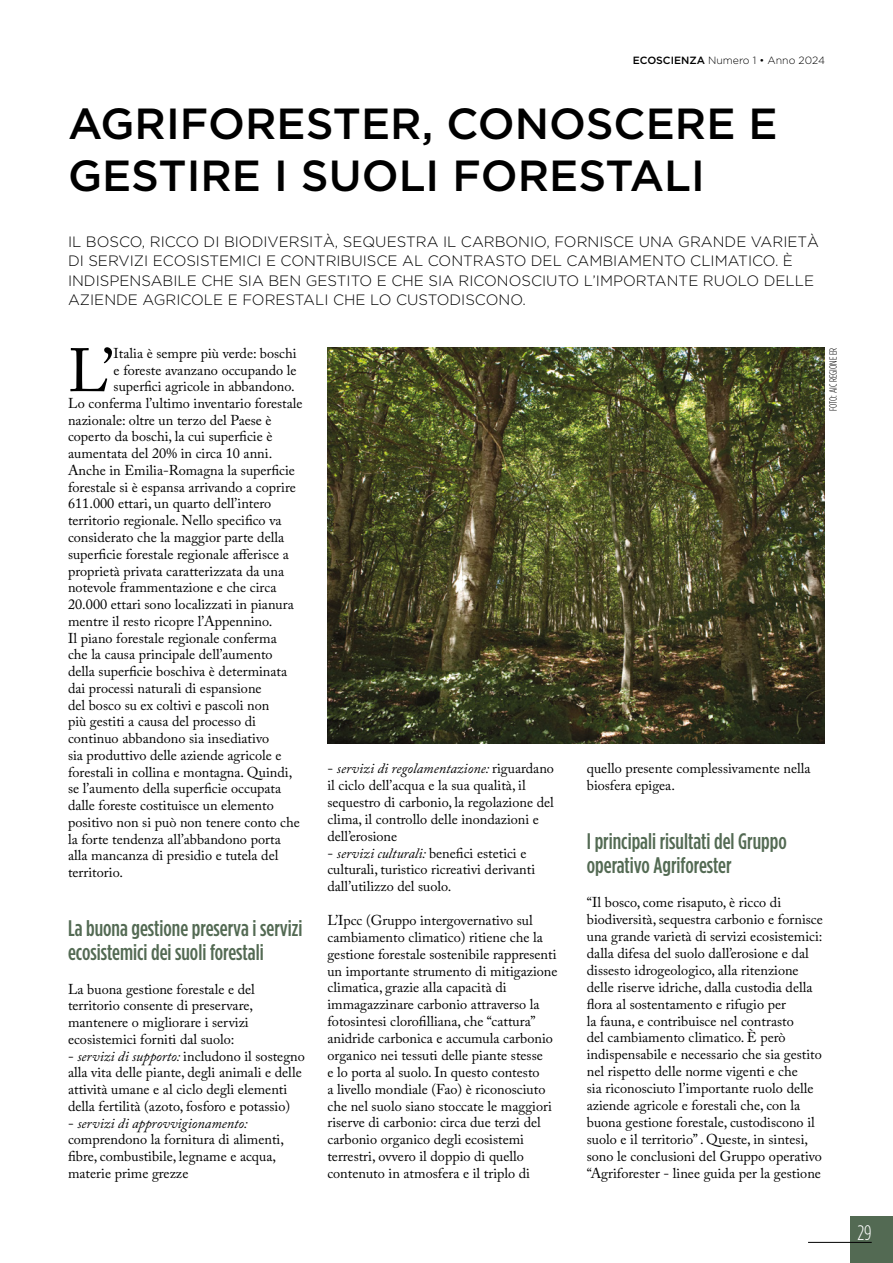
<style>
.page{position:relative;width:893px;height:1263px;background:#fff}
.page>*{position:absolute;margin:0;border:0;box-sizing:border-box;transform-origin:0 0}
.testo_primo_paragraf{font:60.6px "Adobe Caslon Pro";color:#000}
.Titolo_articolo{font:500 43.5px/52.5px "Gotham HTF";color:#000}
.titolo_paragrafo{font:500 condensed 22.5px/24.3px "Gotham HTF";color:#536a53}
.t1{font:300 condensed 21px "Gotham HTF";color:#fff}
.Sottotitolo_articolo{font:300 15px/19.5px "Gotham HTF";color:#000}
.testo_principale{font:14.25px/16.8px "Adobe Caslon Pro";color:#000}
.testo_primo_paragraf-2{font:14.25px "Adobe Caslon Pro";color:#000}
.t2{font:300 10.5px "Gotham HTF";color:#000}
.Credit_foto{font:300 condensed 10.5px "Gotham HTF";color:#000}
.s1{font-weight:500}
.s2{font-style:italic}
</style>
<div class="page">
<div style="left:850px;top:1216px;width:43px;height:47px;background:#536a53"></div>
<hr style="left:808px;top:1242px;width:64px;height:1px;background:#000">
<img style="left:327px;top:348px;width:498px;height:395px">
<p class="t2" style="left:633px;top:55px;width:194px"><span class="s1">ECOSCIENZA</span> Numero 1 • Anno 2024</p>
<p class="Titolo_articolo" style="left:68px;top:96px;width:711px">AGRIFORESTER, CONOSCERE E<br>GESTIRE I SUOLI FORESTALI</p>
<p class="Sottotitolo_articolo" style="left:68px;top:231px;width:752px">IL BOSCO, RICCO DI BIODIVERSITÀ, SEQUESTRA IL CARBONIO, FORNISCE UNA GRANDE VARIETÀ DI SERVIZI ECOSISTEMICI E CONTRIBUISCE AL CONTRASTO DEL CAMBIAMENTO CLIMATICO. È INDISPENSABILE CHE SIA BEN GESTITO E CHE SIA RICONOSCIUTO L’IMPORTANTE RUOLO DELLE AZIENDE AGRICOLE E FORESTALI CHE LO CUSTODISCONO.</p>
<p class="testo_primo_paragraf" style="left:68px;top:335px;width:47px">L’</p>
<p class="testo_primo_paragraf-2" style="left:114px;top:345px;width:185px">Italia è sempre più verde: boschi</p>
<p class="testo_primo_paragraf-2" style="left:114px;top:361px;width:184px">e foreste avanzano occupando le</p>
<p class="testo_primo_paragraf-2" style="left:114px;top:378px;width:183px">superfici agricole in abbandono.</p>
<p class="testo_primo_paragraf-2" style="left:68px;top:395px;width:236px">Lo conferma l’ultimo inventario forestale</p>
<p class="testo_primo_paragraf-2" style="left:68px;top:411px;width:205px">nazionale: oltre un terzo del Paese è</p>
<p class="testo_primo_paragraf-2" style="left:68px;top:428px;width:206px">coperto da boschi, la cui superficie è</p>
<p class="testo_primo_paragraf-2" style="left:68px;top:445px;width:206px">aumentata del 20% in circa 10 anni.</p>
<p class="testo_primo_paragraf-2" style="left:68px;top:462px;width:228px">Anche in Emilia-Romagna la superficie</p>
<p class="testo_primo_paragraf-2" style="left:68px;top:478px;width:229px">forestale si è espansa arrivando a coprire</p>
<p class="testo_primo_paragraf-2" style="left:68px;top:495px;width:205px">611.000 ettari, un quarto dell’intero</p>
<p class="testo_primo_paragraf-2" style="left:68px;top:512px;width:215px">territorio regionale. Nello specifico va</p>
<p class="testo_primo_paragraf-2" style="left:68px;top:529px;width:218px">considerato che la maggior parte della</p>
<p class="testo_primo_paragraf-2" style="left:68px;top:545px;width:222px">superficie forestale regionale afferisce a</p>
<p class="testo_primo_paragraf-2" style="left:68px;top:562px;width:218px">proprietà privata caratterizzata da una</p>
<p class="testo_primo_paragraf-2" style="left:68px;top:579px;width:210px">notevole frammentazione e che circa</p>
<p class="testo_primo_paragraf-2" style="left:68px;top:596px;width:227px">20.000 ettari sono localizzati in pianura</p>
<p class="testo_primo_paragraf-2" style="left:68px;top:612px;width:206px">mentre il resto ricopre l’Appennino.</p>
<p class="testo_principale" style="left:68px;top:629px;width:233px">Il piano forestale regionale conferma che la causa principale dell’aumento della superficie boschiva è determinata dai processi naturali di espansione<br>del bosco su ex coltivi e pascoli non<br>più gestiti a causa del processo di continuo abbandono sia insediativo<br>sia produttivo delle aziende agricole e forestali in collina e montagna. Quindi, se l’aumento della superficie occupata dalle foreste costituisce un elemento positivo non si può non tenere conto che la forte tendenza all’abbandono porta alla mancanza di presidio e tutela del territorio.</p>
<p class="titolo_paragrafo" style="left:68px;top:915px;width:236px">La buona gestione preserva i servizi ecosistemici dei suoli forestali</p>
<p class="testo_principale" style="left:68px;top:980px;width:188px">La buona gestione forestale e del territorio consente di preservare, mantenere o migliorare i servizi ecosistemici forniti dal suolo:</p>
<p class="testo_principale" style="left:68px;top:1047px;width:238px">- <span class="s2">servizi di supporto:</span> includono il sostegno alla vita delle piante, degli animali e delle attività umane e al ciclo degli elementi della fertilità (azoto, fosforo e potassio)</p>
<p class="testo_principale" style="left:68px;top:1114px;width:217px">- <span class="s2">servizi di approvvigionamento: </span>comprendono la fornitura di alimenti, fibre, combustibile, legname e acqua, materie prime grezze</p>
<p class="testo_principale" style="left:327px;top:760px;width:228px">- <span class="s2">servizi di regolamentazione:</span> riguardano il ciclo dell’acqua e la sua qualità, il sequestro di carbonio, la regolazione del clima, il controllo delle inondazioni e dell’erosione</p>
<p class="testo_principale" style="left:327px;top:844px;width:209px">- <span class="s2">servizi culturali:</span> benefici estetici e culturali, turistico ricreativi derivanti dall’utilizzo del suolo.</p>
<p class="testo_principale" style="left:327px;top:912px;width:232px">L’Ipcc (Gruppo intergovernativo sul cambiamento climatico) ritiene che la gestione forestale sostenibile rappresenti un importante strumento di mitigazione climatica, grazie alla capacità di immagazzinare carbonio attraverso la fotosintesi clorofilliana, che “cattura” anidride carbonica e accumula carbonio organico nei tessuti delle piante stesse<br>e lo porta al suolo. In questo contesto<br>a livello mondiale (Fao) è riconosciuto che nel suolo siano stoccate le maggiori riserve di carbonio: circa due terzi del carbonio organico degli ecosistemi terrestri, ovvero il doppio di quello contenuto in atmosfera e il triplo di</p>
<p class="Credit_foto" style="left:828px;top:411px;width:65px;rotate:-90deg">FOTO: AIC REGIONE ER</p>
<p class="testo_principale" style="left:587px;top:760px;width:225px">quello presente complessivamente nella biosfera epigea.</p>
<p class="titolo_paragrafo" style="left:587px;top:828px;width:202px">I principali risultati del Gruppo operativo Agriforester</p>
<p class="testo_principale" style="left:587px;top:894px;width:237px">“Il bosco, come risaputo, è ricco di biodiversità, sequestra carbonio e fornisce una grande varietà di servizi ecosistemici: dalla difesa del suolo dall’erosione e dal dissesto idrogeologico, alla ritenzione delle riserve idriche, dalla custodia della flora al sostentamento e rifugio per<br>la fauna, e contribuisce nel contrasto<br>del cambiamento climatico. È però indispensabile e necessario che sia gestito nel rispetto delle norme vigenti e che<br>sia riconosciuto l’importante ruolo delle aziende agricole e forestali che, con la buona gestione forestale, custodiscono il suolo e il territorio” . Queste, in sintesi, sono le conclusioni del Gruppo operativo “Agriforester - linee guida per la gestione</p>
<h3 class="t1" style="left:857px;top:1221px;width:16px">29</h3>
</div>
